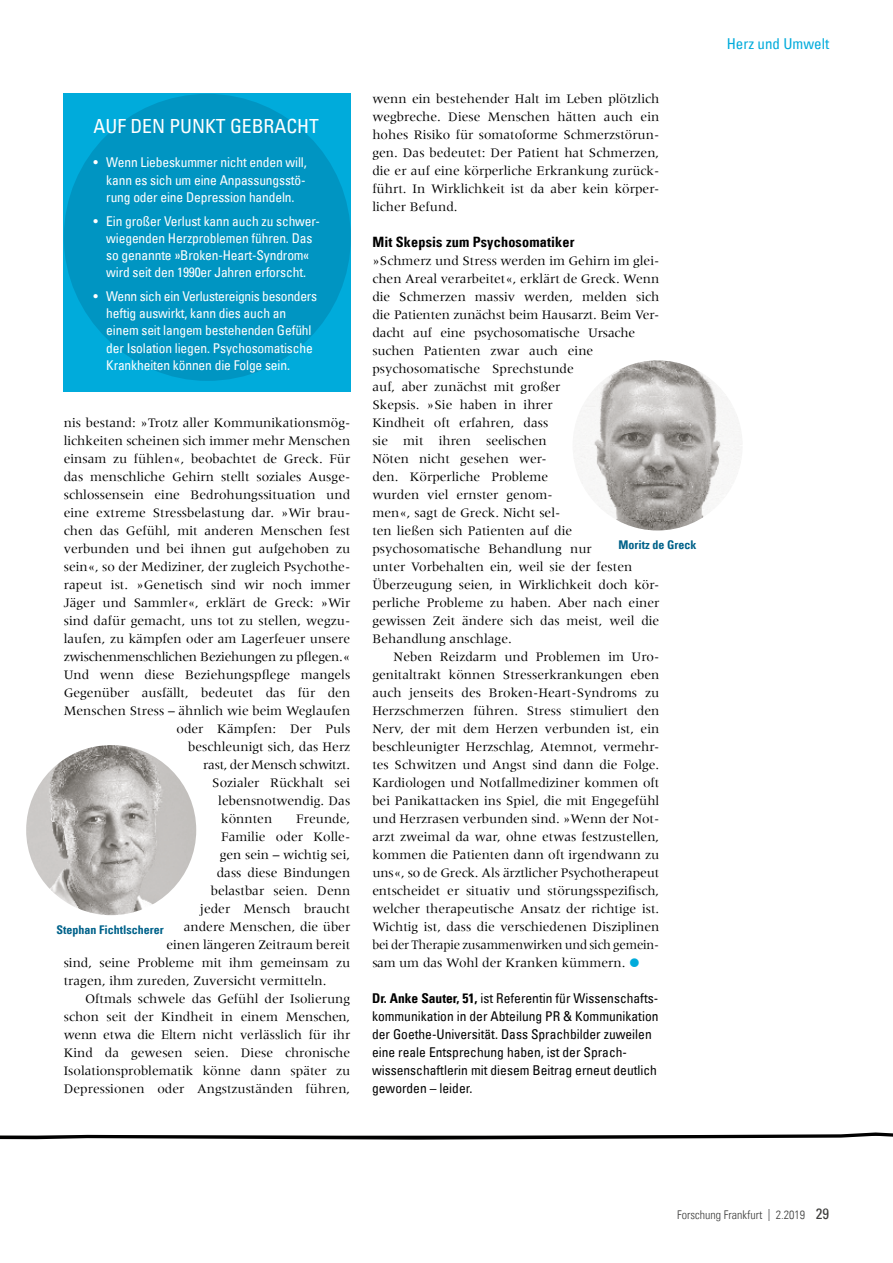
<style>
.page{position:relative;width:893px;height:1263px;background:#fff}
.page>*{position:absolute;margin:0;border:0;box-sizing:border-box;transform-origin:0 0}
.t1{font:condensed 19.5px "Univers Com 57";color:#fff}
.t2{font:condensed 15px "Univers Com 57";color:#00abdb}
.t3{font:14.25px "Univers Com 67 Bold Cond";letter-spacing:.01em;color:#000}
.t4{font:13.5px/18px "Meridien";color:#000}
.t5{font:condensed 13.5px/17.2px "Univers Com 57";letter-spacing:-.01em;color:#fff;text-align:justify}
.t6{font:condensed 13.5px/18px "Univers Com 57";color:#000}
.t7{font:13.5px "Meridien";letter-spacing:-.02em;color:#000}
.t8{font:12px "Univers Com 67 Bold Cond";color:#00628a}
.t9{font:12px "Univers Com 47 Light Cond";color:#3c3c3b}
.s1{font-family:"Univers Com 67 Bold Cond";font-stretch:normal}
.s2{font-family:"Univers Com 57";font-stretch:condensed;font-size:15px}
</style>
<div class="page">
<img style="left:573px;top:360px;width:170px;height:170px;border-radius:85px">
<img style="left:26px;top:745px;width:170px;height:170px;border-radius:85px">
<svg style="left:0;top:1132px;width:893px;height:8px"></svg>
<div style="left:64px;top:94px;width:287px;height:298px;background:#00abdb"></div>
<div style="left:64px;top:94px;width:287px;height:287px;background:#0095c2;border-radius:50%"></div>
<h1 class="t1" style="left:94px;top:114px;width:227px">AUF DEN PUNKT GEBRACHT</h1>
<p class="t5" style="left:106px;top:154px;width:202px;text-indent:-13px">• Wenn Liebeskummer nicht enden will, kann es sich um eine Anpassungsstö&shy;rung oder eine Depression handeln.</p>
<p class="t5" style="left:94px;top:212px;width:228px;text-align:center">• Ein großer Verlust kann auch zu schwer&shy;wiegenden Herzproblemen führen. Das<br>so genannte »Broken-Heart-Syndrom« wird seit den 1990er Jahren erforscht.</p>
<p class="t5" style="left:106px;top:287px;width:212px;text-align:left;text-indent:-13px">• Wenn sich ein Verlustereignis besonders heftig auswirkt, kann dies auch an einem seit langem bestehenden Gefühl der Isolation liegen. Psychosomatische Krankheiten können die Folge sein.</p>
<p class="t4" style="left:64px;top:414px;width:288px">nis bestand: »Trotz aller Kommunikationsmög-</p>
<p class="t4" style="left:64px;top:432px;width:288px">lichkeiten scheinen sich immer mehr Menschen</p>
<p class="t4" style="left:64px;top:450px;width:288px">einsam zu fühlen«, beobachtet de Greck. Für</p>
<p class="t4" style="left:64px;top:468px;width:288px">das menschliche Gehirn stellt soziales Ausge-</p>
<p class="t4" style="left:64px;top:486px;width:288px">schlossensein eine Bedrohungssituation und</p>
<p class="t4" style="left:64px;top:504px;width:288px">eine extreme Stressbelastung dar. »Wir brau-</p>
<p class="t4" style="left:64px;top:522px;width:288px">chen das Gefühl, mit anderen Menschen fest</p>
<p class="t4" style="left:64px;top:540px;width:288px">verbunden und bei ihnen gut aufgehoben zu</p>
<p class="t4" style="left:64px;top:558px;width:288px">sein«, so der Mediziner, der zugleich Psychothe-</p>
<p class="t4" style="left:64px;top:576px;width:288px">rapeut ist. »Genetisch sind wir noch immer</p>
<p class="t4" style="left:64px;top:594px;width:288px">Jäger und Sammler«, erklärt de Greck: »Wir</p>
<p class="t4" style="left:64px;top:612px;width:288px">sind dafür gemacht, uns tot zu stellen, wegzu-</p>
<p class="t4" style="left:64px;top:630px;width:288px">laufen, zu kämpfen oder am Lagerfeuer unsere</p>
<p class="t7" style="left:64px;top:649px;width:288px">zwischenmenschlichen Beziehungen zu pflegen.«</p>
<p class="t4" style="left:64px;top:666px;width:288px">Und wenn diese Beziehungspflege mangels</p>
<p class="t4" style="left:64px;top:684px;width:288px">Gegenüber ausfällt, bedeutet das für den</p>
<p class="t4" style="left:64px;top:702px;width:288px">-Menschen Stress – ähnlich wie beim Weglaufen</p>
<p class="t4" style="left:176px;top:720px;width:175px">oder Kämpfen: Der Puls</p>
<p class="t4" style="left:188px;top:738px;width:164px">beschleunigt sich, das Herz</p>
<p class="t7" style="left:203px;top:757px;width:148px">rast, der Mensch schwitzt.</p>
<p class="t4" style="left:212px;top:774px;width:139px">Sozialer Rückhalt sei</p>
<p class="t4" style="left:218px;top:792px;width:134px">lebensnotwendig. Das</p>
<p class="t4" style="left:221px;top:810px;width:53px">könnten</p>
<p class="t4" style="left:296px;top:810px;width:56px">Freunde,</p>
<p class="t4" style="left:221px;top:828px;width:131px">Familie oder Kolle-</p>
<p class="t4" style="left:220px;top:846px;width:132px">gen sein – wichtig sei,</p>
<p class="t4" style="left:217px;top:864px;width:135px">dass diese Bindungen</p>
<p class="t4" style="left:211px;top:882px;width:141px">belastbar seien. Denn</p>
<p class="t4" style="left:200px;top:900px;width:151px">jeder Mensch braucht</p>
<p class="t4" style="left:184px;top:918px;width:168px">andere Menschen, die über</p>
<p class="t4" style="left:166px;top:936px;width:185px">einen längeren Zeitraum bereit</p>
<p class="t4" style="left:64px;top:954px;width:288px">sind, seine Probleme mit ihm gemeinsam zu</p>
<p class="t4" style="left:64px;top:972px;width:264px">-tragen, ihm zureden, Zuversicht vermitteln.</p>
<p class="t4" style="left:85px;top:990px;width:267px">Oftmals schwele das Gefühl der Isolierung</p>
<p class="t4" style="left:64px;top:1008px;width:288px">schon seit der Kindheit in einem Menschen,</p>
<p class="t4" style="left:64px;top:1025px;width:288px">wenn etwa die Eltern nicht verlässlich für ihr</p>
<p class="t4" style="left:64px;top:1043px;width:288px">Kind da gewesen seien. Diese chronische</p>
<p class="t4" style="left:64px;top:1061px;width:288px">Isolations-problematik könne dann später zu</p>
<p class="t4" style="left:64px;top:1079px;width:288px">Depressionen oder Angstzuständen führen,</p>
<p class="t8" style="left:56px;top:923px;width:109px">Stephan Fichtlscherer</p>
<p class="t4" style="left:372px;top:89px;width:289px">wenn ein bestehender Halt im Leben plötzlich wegbreche. Diese Menschen hätten auch ein hohes Risiko für somatoforme Schmerzstörun&shy;gen. Das bedeutet: Der Patient hat Schmerzen, die er auf eine körperliche Erkrankung zurück&shy;führt. In Wirklichkeit ist da aber kein körper&shy;licher Befund.</p>
<p class="t3" style="left:372px;top:233px;width:204px">Mit Skepsis zum Psychosomatiker</p>
<p class="t4" style="left:372px;top:252px;width:289px">»Schmerz und Stress werden im Gehirn im glei&shy;chen Areal verarbeitet«, erklärt de Greck. Wenn die Schmerzen massiv werden, melden sich die Patienten zunächst beim Hausarzt. Beim Ver&shy;dacht auf eine psychosomatische Ursache suchen Patienten zwar auch eine psychosomatische Sprechstunde<br>auf, aber zunächst mit großer<br>Skepsis. »Sie haben in ihrer<br>Kindheit oft erfahren, dass<br>sie mit ihren seelischen<br>Nöten nicht gesehen wer-<br>den. Körperliche Probleme<br>wurden viel ernster genom-<br>men«, sagt de Greck. Nicht sel-<br>ten ließen sich Patienten auf die psychosomatische Behandlung nur<br>unter Vorbehalten ein, weil sie der festen Überzeugung seien, in Wirklichkeit doch kör&shy;perliche Probleme zu haben. Aber nach einer gewissen Zeit ändere sich das meist, weil die Behandlung anschlage.</p>
<p class="t4" style="left:372px;top:648px;width:289px;text-indent:21px">Neben Reizdarm und Problemen im Uro&shy;genitaltrakt können Stresserkrankungen eben auch jenseits des Broken-Heart-Syndroms zu Herzschmerzen führen. Stress stimuliert den Nerv, der mit dem Herzen verbunden ist, ein beschleunigter Herzschlag, Atemnot, vermehr&shy;tes Schwitzen und Angst sind dann die Folge.<br>Kardiologen und Notfallmediziner kommen oft bei Panikattacken ins Spiel, die mit Engegefühl und Herzrasen verbunden sind. »Wenn der Not&shy;arzt zweimal da war, ohne etwas festzustellen, kommen die Patienten dann oft irgendwann zu uns«, so de Greck. Als ärztlicher Psychotherapeut entscheidet er situativ und störungsspezifisch, welcher therapeutische Ansatz der richtige ist.<br>Wichtig ist, dass die verschiedenen Disziplinen bei der Therapie zusammenwirken und sich gemein&shy;sam um das Wohl der Kranken kümmern.</p>
<p class="t8" style="left:619px;top:537px;width:79px">Moritz de Greck</p>
<p class="t6" style="left:372px;top:989px;width:288px"><span class="s1">Dr. Anke Sauter, 51,</span> ist Referentin für Wissenschafts&shy;kommunikation in der Abteilung PR &amp; Kommunikation der Goethe-Universität. Dass Sprachbilder zuweilen eine reale Entsprechung haben, ist der Sprach&shy;wissenschaftlerin mit diesem Beitrag erneut deutlich geworden – leider.</p>
<p class="t2" style="left:727px;top:34px;width:104px">Herz und Umwelt</p>
<p class="t9" style="left:677px;top:1208px;width:153px">Forschung Frankfurt | 2.2019 <span class="s2">29</span></p>
</div>
